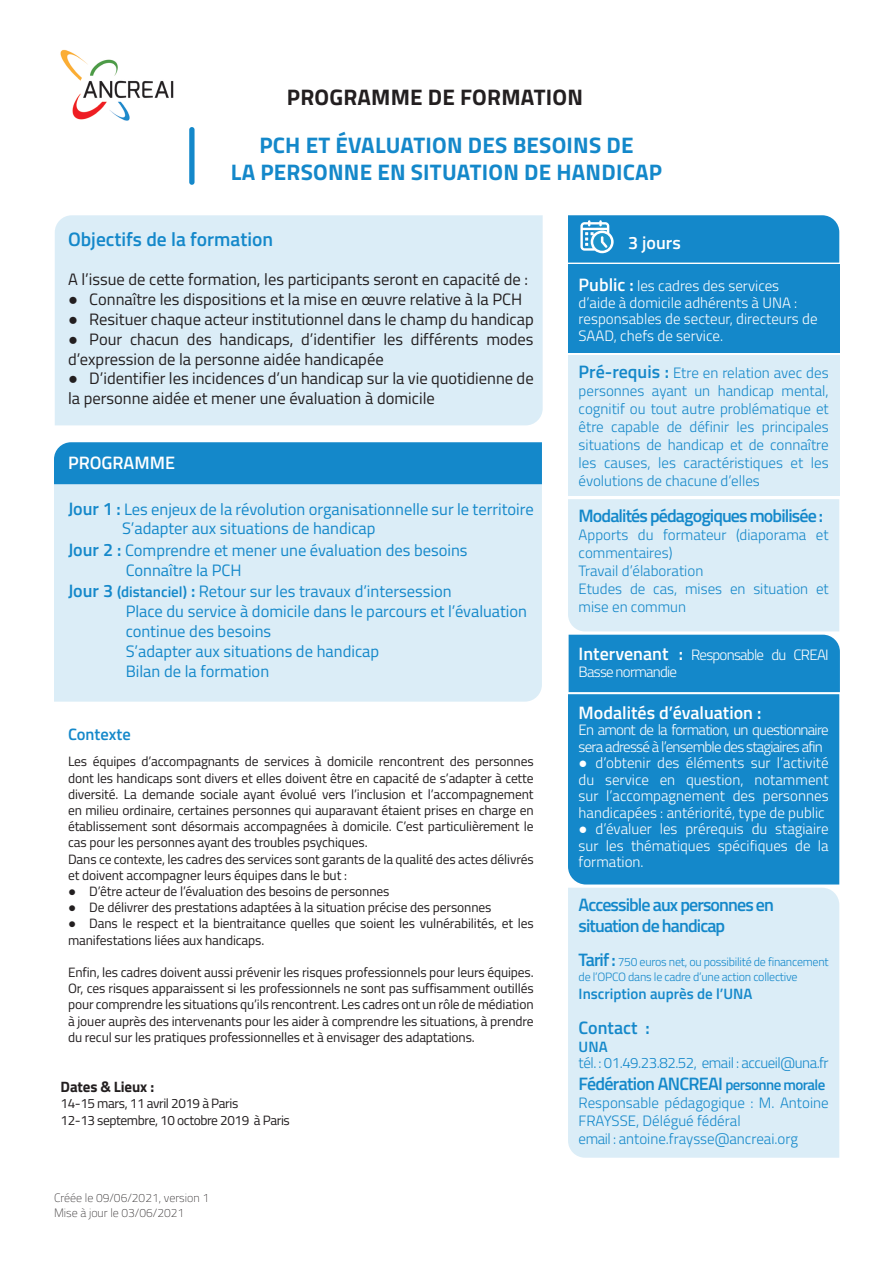
<style>
.page{position:relative;width:893px;height:1263px;background:#fff}
.page>*{position:absolute;margin:0;border:0;box-sizing:border-box;transform-origin:0 0}
.t1{font:700 22.5px "Titillium Web";letter-spacing:.01em;color:#1488ca}
.t2{font:700 22.5px "Titillium Web";letter-spacing:.01em;color:#231f20}
.t3{font:600 19.5px "Titillium Web";color:#1488ca}
.t4{font:600 18px/21px "Titillium Web";letter-spacing:-.05em;color:#1488ca}
.t5{font:600 18px "Titillium Web";color:#fff}
.t6{font:600 18px "Titillium Web";color:#1488ca}
.t7{font:16.5px/19.8px "Titillium Web";color:#231f20}
.t8{font:16.5px/19.8px "Titillium Web";color:#1488ca}
.t9{font:600 16.5px "Titillium Web";color:#1488ca}
.t10{font:300 15px/18px "Titillium Web";color:#1487c9}
.t11{font:300 15px/16.5px "Titillium Web";color:#fff;text-align:justify}
.t12{font:300 15px/16.5px "Titillium Web";letter-spacing:-.05em;color:#fff}
.t13{font:300 15px/18px "Titillium Web";color:#1488ca}
.t14{font:300 15px "Titillium Web";letter-spacing:-.03em;color:#1488ca}
.t15{font:600 15px "Titillium Web";color:#1488ca}
.t16{font:700 15px "Titillium Web";letter-spacing:-.01em;color:#231f20}
.t17{font:13.5px/16.2px "Titillium Web";letter-spacing:-.01em;color:#231f20;text-align:justify}
.t18{font:13.5px "Titillium Web";letter-spacing:-.03em;color:#231f20}
.t19{font:300 12px/14.4px "Titillium Web";letter-spacing:-.02em;color:#1488ca}
.t20{font:100 12px "Titillium Web";color:#231f20}
.s1{font-family:"Arial"}
.s2{font-weight:600;font-size:18px}
.s3{font-weight:600;font-size:15px}
.s4{font-family:"Arial";font-weight:400}
.s5{font-size:15px}
</style>
<div class="page">
<div style="left:54px;top:484px;width:488px;height:218px;background:#dbedf7"></div>
<div style="left:568px;top:694px;width:271px;height:190px;background:#1488ca"></div>
<div style="left:55px;top:215px;width:488px;height:210px;background:#dbedf7"></div>
<div style="left:54px;top:442px;width:488px;height:42px;background:#1488ca"></div>
<svg style="left:568px;top:499px;width:272px;height:193px;background:#a1cfe9"></svg>
<div style="left:568px;top:355px;width:271px;height:141px;background:#dbedf7"></div>
<div style="left:568px;top:265px;width:271px;height:88px;background:#1488ca"></div>
<img style="left:60px;top:49px;width:114px;height:72px">
<svg style="left:568px;top:215px;width:271px;height:48px;background:#218ecc"></svg>
<div style="left:568px;top:888px;width:271px;height:270px;background:#dbedf7"></div>
<div style="left:189px;top:127px;width:6px;height:58px;background:#1488ca;border-radius:3px"></div>
<p class="t2" style="left:287px;top:80px;width:298px">PROGRAMME DE FORMATION</p>
<p class="t1" style="left:259px;top:127px;width:376px">PCH ET ÉVALUATION DES BESOINS DE</p>
<p class="t1" style="left:231px;top:154px;width:433px">LA PERSONNE EN SITUATION DE HANDICAP</p>
<p class="t3" style="left:68px;top:224px;width:207px">Objectifs de la formation</p>
<p class="t7" style="left:68px;top:269px;width:461px">A l’issue de cette formation, les participants seront en capacité de :</p>
<p class="t7" style="left:68px;top:289px;width:456px"><span class="s1">●</span> Connaître les dispositions et la mise en œuvre relative à la PCH</p>
<p class="t7" style="left:68px;top:309px;width:467px"><span class="s1">●</span> Resituer chaque acteur institutionnel dans le champ du handicap</p>
<p class="t7" style="left:68px;top:328px;width:467px"><span class="s1">●</span> Pour chacun des handicaps, d’identifier les différents modes d’expression de la personne aidée handicapée</p>
<p class="t7" style="left:68px;top:368px;width:467px"><span class="s1">●</span> D’identifier les incidences d’un handicap sur la vie quotidienne de la personne aidée et mener une évaluation à domicile</p>
<p class="t5" style="left:68px;top:449px;width:108px">PROGRAMME</p>
<p class="t8" style="left:68px;top:498px;width:467px"><span class="s2">Jour 1 :</span> Les enjeux de la révolution organisationnelle sur le territoire</p>
<p class="t8" style="left:122px;top:518px;width:255px">S’adapter aux situations de handicap</p>
<p class="t8" style="left:68px;top:540px;width:401px"><span class="s2">Jour 2 :</span> Comprendre et mener une évaluation des besoins</p>
<p class="t8" style="left:126px;top:559px;width:118px">Connaître la PCH</p>
<p class="t8" style="left:68px;top:581px;width:385px"><span class="s2">Jour 3</span> <span class="s3">(distanciel)</span> <span class="s2">:</span> Retour sur les travaux d’intersession</p>
<p class="t8" style="left:126px;top:601px;width:403px">Place du service à domicile dans le parcours et l’évaluation continue des besoins</p>
<p class="t8" style="left:126px;top:640px;width:255px">S’adapter aux situations de handicap</p>
<p class="t8" style="left:126px;top:660px;width:145px">Bilan de la formation</p>
<p class="t9" style="left:68px;top:721px;width:64px">Contexte</p>
<p class="t17" style="left:68px;top:753px;width:467px">Les équipes d’accompagnants de services à domicile rencontrent des personnes dont les handicaps sont divers et elles doivent être en capacité de s’adapter à cette diversité. La demande sociale ayant évolué vers l’inclusion et l’accompagnement en milieu ordinaire, certaines personnes qui auparavant étaient prises en charge en établissement sont désormais accompagnées à domicile. C’est particulièrement le cas pour les personnes ayant des troubles psychiques.</p>
<p class="t17" style="left:68px;top:850px;width:467px">Dans ce contexte, les cadres des services sont garants de la qualité des actes délivrés et doivent accompagner leurs équipes dans le but :</p>
<p class="t17" style="left:68px;top:882px;width:323px"><span class="s1">●</span> D’être acteur de l’évaluation des besoins de personnes</p>
<p class="t17" style="left:68px;top:899px;width:425px"><span class="s1">●</span> De délivrer des prestations adaptées à la situation précise des personnes</p>
<p class="t17" style="left:68px;top:915px;width:467px"><span class="s1">●</span> Dans le respect et la bientraitance quelles que soient les vulnérabilités, et les manifestations liées aux handicaps.</p>
<p class="t17" style="left:68px;top:963px;width:467px">Enfin, les cadres doivent aussi prévenir les risques professionnels pour leurs équipes.<br>Or, ces risques apparaissent si les professionnels ne sont pas suffisamment outillés pour comprendre les situations qu’ils rencontrent. Les cadres ont un rôle de médiation à jouer auprès des intervenants pour les aider à comprendre les situations, à prendre du recul sur les pratiques professionnelles et à envisager des adaptations.</p>
<p class="t16" style="left:61px;top:1075px;width:95px">Dates &amp; Lieux :</p>
<p class="t18" style="left:61px;top:1094px;width:179px">14-15 mars, 11 avril 2019 à Paris</p>
<p class="t18" style="left:61px;top:1110px;width:231px">12-13 septembre, 10 octobre 2019 à Paris</p>
<p class="t20" style="left:54px;top:1189px;width:157px">Créée le 09/06/2021, version 1</p>
<p class="t20" style="left:54px;top:1204px;width:132px">Mise à jour le 03/06/2021</p>
<p class="t5" style="left:628px;top:229px;width:54px">3 jours</p>
<p class="t11" style="left:579px;top:277px;width:240px;text-align:left"><span class="s2">Public :</span> les cadres des services d’aide à domicile adhérents à UNA : responsables de secteur, directeurs de<br>SAAD, chefs de service.</p>
<p class="t10" style="left:579px;top:363px;width:252px;text-align:justify"><span class="s2">Pré-requis :</span> Etre en relation avec des personnes ayant un handicap mental, cognitif ou tout autre problématique et être capable de définir les principales situations de handicap et de connaître les causes, les caractéristiques et les évolutions de chacune d’elles</p>
<p class="t4" style="left:579px;top:504px;width:246px">Modalités pédagogiques mobilisée :</p>
<p class="t10" style="left:579px;top:525px;width:252px">Apports du formateur (diaporama et commentaires)</p>
<p class="t10" style="left:579px;top:561px;width:126px">Travail d’élaboration</p>
<p class="t10" style="left:579px;top:579px;width:252px">Etudes de cas, mises en situation et mise en commun</p>
<p class="t12" style="left:579px;top:646px;width:252px"><span class="s2">Intervenant :</span> Responsable du CREAI<br>Basse normandie</p>
<p class="t5" style="left:579px;top:699px;width:184px">Modalités d’évaluation :</p>
<p class="t12" style="left:579px;top:721px;width:252px">En amont de la formation, un questionnaire sera adressé à l’ensemble des stagiaires afin</p>
<p class="t11" style="left:579px;top:754px;width:252px"><span class="s4">●</span> d’obtenir des éléments sur l’activité du service en question, notamment sur l’accompagnement des personnes handicapées : antériorité, type de public</p>
<p class="t11" style="left:579px;top:820px;width:252px"><span class="s4">●</span> d’évaluer les prérequis du stagiaire sur les thématiques spécifiques de la formation.</p>
<p class="t4" style="left:579px;top:893px;width:197px">Accessible aux personnes en situation de handicap</p>
<p class="t19" style="left:579px;top:954px;width:252px"><span class="s2">Tarif :</span> 750 euros net, ou possibilité de financement de l’OPCO dans le cadre d’une action collective</p>
<p class="t15" style="left:579px;top:982px;width:175px">Inscription auprès de l’UNA</p>
<p class="t6" style="left:579px;top:1014px;width:73px">Contact :</p>
<p class="t15" style="left:579px;top:1035px;width:31px">UNA</p>
<p class="t14" style="left:579px;top:1052px;width:252px">tél. : 01.49.23.82.52, email : accueil@una.fr</p>
<p class="t4" style="left:579px;top:1072px;width:248px">Fédération ANCREAI <span class="s5">personne morale</span></p>
<p class="t13" style="left:579px;top:1093px;width:252px">Responsable pédagogique : M. Antoine<br>FRAYSSE, Délégué fédéral</p>
<p class="t13" style="left:579px;top:1129px;width:221px">email : antoine.fraysse@ancreai.org</p>
</div>
